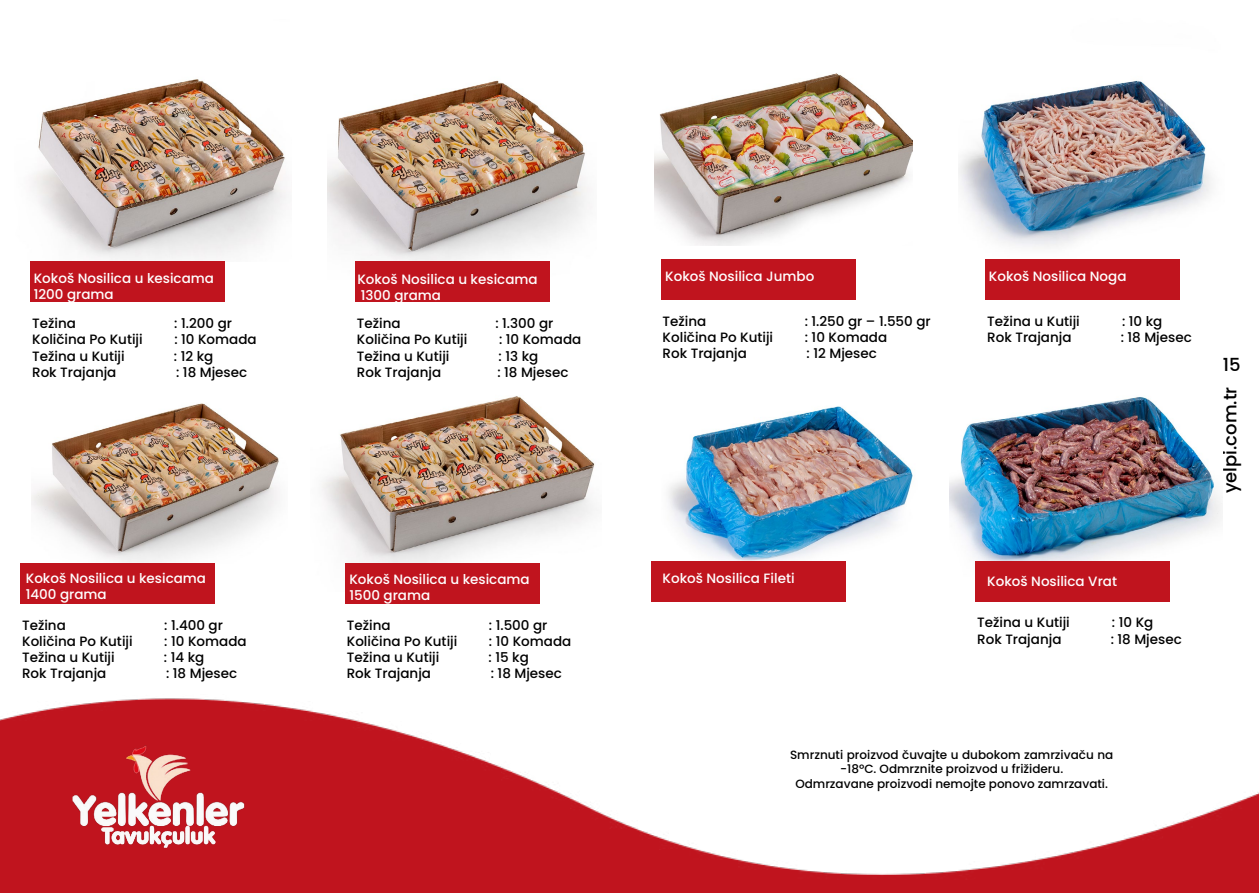
<style>
.page{position:relative;width:1259px;height:893px;background:#fff}
.page>*{position:absolute;margin:0;border:0;box-sizing:border-box;transform-origin:0 0}
.t1{font:500 18px "Poppins";color:#000}
.t2{font:500 13.5px "Poppins";color:#000}
.t3{font:500 13.5px/16.2px "Poppins";color:#fff}
.t4{font:500 12px/14.4px "Poppins";color:#000;text-align:center}
</style>
<div class="page">
<img style="left:0;top:698px;width:1259px;height:195px">
<img style="left:16px;top:725px;width:293px;height:154px">
<img style="left:322px;top:396px;width:273px;height:195px">
<img style="left:328px;top:80px;width:260px;height:200px">
<img style="left:31px;top:403px;width:248px;height:160px">
<img style="left:30px;top:79px;width:256px;height:183px">
<div style="left:21px;top:563px;width:194px;height:41px;background:#c0141e"></div>
<div style="left:31px;top:262px;width:194px;height:40px;background:#c0141e"></div>
<div style="left:345px;top:563px;width:194px;height:41px;background:#c0141e"></div>
<div style="left:355px;top:262px;width:194px;height:40px;background:#c0141e"></div>
<img style="left:949px;top:396px;width:273px;height:165px">
<img style="left:958px;top:80px;width:253px;height:198px">
<img style="left:668px;top:406px;width:245px;height:155px">
<img style="left:655px;top:73px;width:257px;height:173px">
<div style="left:651px;top:561px;width:194px;height:40px;background:#c0141e"></div>
<div style="left:661px;top:260px;width:194px;height:40px;background:#c0141e"></div>
<div style="left:975px;top:561px;width:195px;height:40px;background:#c0141e"></div>
<div style="left:986px;top:260px;width:194px;height:40px;background:#c0141e"></div>
<p class="t3" style="left:34px;top:270px;width:182px">Kokoš Nosilica u kesicama<br>1200 grama</p>
<p class="t2" style="left:32px;top:316px;width:45px">Težina</p>
<p class="t2" style="left:174px;top:316px;width:59px">: 1.200 gr</p>
<p class="t2" style="left:32px;top:332px;width:112px">Količina Po Kutiji</p>
<p class="t2" style="left:174px;top:332px;width:84px">: 10 Komada</p>
<p class="t2" style="left:32px;top:348px;width:94px">Težina u Kutiji</p>
<p class="t2" style="left:174px;top:348px;width:41px">: 12 kg</p>
<p class="t2" style="left:32px;top:364px;width:86px">Rok Trajanja</p>
<p class="t2" style="left:176px;top:364px;width:73px">: 18 Mjesec</p>
<p class="t3" style="left:26px;top:570px;width:182px">Kokoš Nosilica u kesicama<br>1400 grama</p>
<p class="t2" style="left:22px;top:617px;width:45px">Težina</p>
<p class="t2" style="left:164px;top:617px;width:60px">: 1.400 gr</p>
<p class="t2" style="left:22px;top:633px;width:112px">Količina Po Kutiji</p>
<p class="t2" style="left:164px;top:633px;width:84px">: 10 Komada</p>
<p class="t2" style="left:22px;top:650px;width:94px">Težina u Kutiji</p>
<p class="t2" style="left:164px;top:650px;width:42px">: 14 kg</p>
<p class="t2" style="left:22px;top:666px;width:86px">Rok Trajanja</p>
<p class="t2" style="left:166px;top:666px;width:73px">: 18 Mjesec</p>
<p class="t3" style="left:357px;top:271px;width:182px">Kokoš Nosilica u kesicama<br>1300 grama</p>
<p class="t2" style="left:357px;top:316px;width:45px">Težina</p>
<p class="t2" style="left:495px;top:316px;width:59px">: 1.300 gr</p>
<p class="t2" style="left:357px;top:332px;width:112px">Količina Po Kutiji</p>
<p class="t2" style="left:499px;top:332px;width:84px">: 10 Komada</p>
<p class="t2" style="left:357px;top:348px;width:94px">Težina u Kutiji</p>
<p class="t2" style="left:498px;top:348px;width:41px">: 13 kg</p>
<p class="t2" style="left:357px;top:364px;width:86px">Rok Trajanja</p>
<p class="t2" style="left:497px;top:364px;width:73px">: 18 Mjesec</p>
<p class="t3" style="left:349px;top:571px;width:182px">Kokoš Nosilica u kesicama<br>1500 grama</p>
<p class="t2" style="left:347px;top:617px;width:45px">Težina</p>
<p class="t2" style="left:489px;top:617px;width:60px">: 1.500 gr</p>
<p class="t2" style="left:347px;top:633px;width:112px">Količina Po Kutiji</p>
<p class="t2" style="left:489px;top:633px;width:84px">: 10 Komada</p>
<p class="t2" style="left:347px;top:650px;width:94px">Težina u Kutiji</p>
<p class="t2" style="left:488px;top:650px;width:42px">: 15 kg</p>
<p class="t2" style="left:347px;top:666px;width:86px">Rok Trajanja</p>
<p class="t2" style="left:491px;top:666px;width:73px">: 18 Mjesec</p>
<p class="t3" style="left:665px;top:269px;width:151px">Kokoš Nosilica Jumbo</p>
<p class="t3" style="left:989px;top:269px;width:139px">Kokoš Nosilica Noga</p>
<p class="t2" style="left:662px;top:313px;width:45px">Težina</p>
<p class="t2" style="left:804px;top:313px;width:128px">: 1.250 gr – 1.550 gr</p>
<p class="t2" style="left:662px;top:329px;width:112px">Količina Po Kutiji</p>
<p class="t2" style="left:805px;top:329px;width:84px">: 10 Komada</p>
<p class="t2" style="left:662px;top:346px;width:86px">Rok Trajanja</p>
<p class="t2" style="left:806px;top:346px;width:72px">: 12 Mjesec</p>
<p class="t2" style="left:987px;top:313px;width:94px">Težina u Kutiji</p>
<p class="t2" style="left:1122px;top:313px;width:42px">: 10 kg</p>
<p class="t2" style="left:987px;top:329px;width:86px">Rok Trajanja</p>
<p class="t2" style="left:1120px;top:329px;width:73px">: 18 Mjesec</p>
<h1 class="t1" style="left:1222px;top:354px;width:19px">15</h1>
<h1 class="t1" style="left:1219px;top:493px;width:108px;rotate:-90deg">yelpi.com.tr</h1>
<p class="t3" style="left:662px;top:570px;width:133px">Kokoš Nosilica Fileti</p>
<p class="t3" style="left:987px;top:573px;width:131px">Kokoš Nosilica Vrat</p>
<p class="t2" style="left:977px;top:615px;width:94px">Težina u Kutiji</p>
<p class="t2" style="left:1112px;top:615px;width:43px">: 10 Kg</p>
<p class="t2" style="left:977px;top:631px;width:86px">Rok Trajanja</p>
<p class="t2" style="left:1110px;top:631px;width:73px">: 18 Mjesec</p>
<p class="t4" style="left:790px;top:747px;width:325px">Smrznuti proizvod čuvajte u dubokom zamrzivaču na -18ºC. Odmrznite proizvod u frižideru.<br>Odmrzavane proizvodi nemojte ponovo zamrzavati.</p>
</div>
